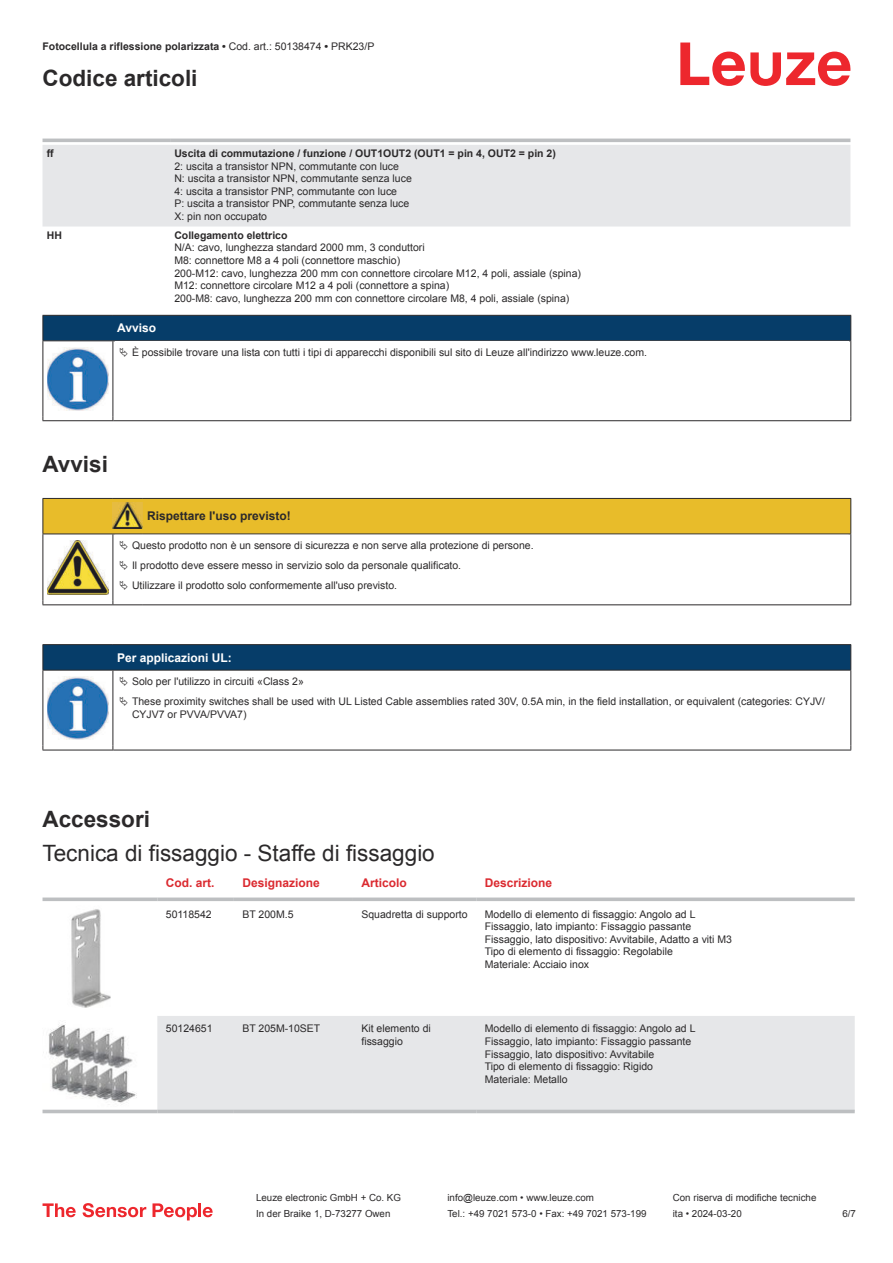
<style>
.page{position:relative;width:893px;height:1263px;background:#fff}
.page>*{position:absolute;margin:0;border:0;box-sizing:border-box;transform-origin:0 0}
.t1{font:22.5px "Arial";color:#2b292a}
.t2{font:700 22.5px "Arial";color:#2b292a}
.t3{font:700 12px "Arial";color:#db2a30}
.t4{font:700 12px "Arial";color:#fff}
.t5{font:700 12px "Arial";color:#2b292a}
.t6{font:10.5px/12.6px "Arial";color:#2b292a}
.t7{font:700 10.5px "Arial";color:#2b292a}
.t8{font:9.75px "Arial";color:#2b292a}
.s1{font-weight:400}
</style>
<div class="page">
<svg style="left:680px;top:43px;width:170px;height:43px"></svg>
<svg style="left:43px;top:138px;width:807px;height:1px"></svg>
<div style="left:43px;top:145px;width:807px;height:82px;background:#e6e7e9"></div>
<hr style="left:43px;top:139px;width:127px;height:3px;background:#bdbfc1">
<hr style="left:170px;top:139px;width:680px;height:3px;background:#bdbfc1">
<svg style="left:43px;top:1109px;width:812px;height:5px"></svg>
<div style="left:157px;top:1016px;width:698px;height:94px;background:#e6e7e9"></div>
<svg style="left:43px;top:897px;width:114px;height:4px"></svg>
<svg style="left:157px;top:897px;width:77px;height:4px"></svg>
<svg style="left:234px;top:897px;width:119px;height:4px"></svg>
<svg style="left:353px;top:897px;width:123px;height:4px"></svg>
<svg style="left:476px;top:897px;width:379px;height:4px;background:#c5c7c9"></svg>
<hr style="left:43px;top:1110px;width:114px;height:3px;background:#bdbfc1">
<hr style="left:157px;top:1110px;width:77px;height:3px;background:#bdbfc1">
<hr style="left:234px;top:1110px;width:119px;height:3px;background:#bdbfc1">
<hr style="left:353px;top:1110px;width:123px;height:3px;background:#bdbfc1">
<hr style="left:476px;top:1110px;width:379px;height:3px;background:#bdbfc1">
<img style="left:71px;top:909px;width:40px;height:99px">
<img style="left:48px;top:1022px;width:89px;height:81px">
<svg style="left:43px;top:1203px;width:33px;height:14px"></svg>
<svg style="left:83px;top:1203px;width:63px;height:14px"></svg>
<svg style="left:153px;top:1203px;width:44px;height:17px"></svg>
<hr style="left:198px;top:1203px;width:3px;height:14px;background:#ed272d">
<svg style="left:203px;top:1207px;width:10px;height:10px"></svg>
<div style="left:43px;top:315px;width:808px;height:26px;background:#063d69"></div>
<hr style="left:113px;top:340px;width:738px;height:1px;background:#2b292a">
<hr style="left:43px;top:341px;width:1px;height:75px;background:#2b292a">
<hr style="left:113px;top:341px;width:1px;height:75px;background:#2b292a">
<hr style="left:850px;top:341px;width:1px;height:75px;background:#2b292a">
<hr style="left:43px;top:420px;width:70px;height:1px;background:#2b292a">
<hr style="left:113px;top:420px;width:738px;height:1px;background:#2b292a">
<img style="left:47px;top:347px;width:61px;height:63px">
<hr style="left:43px;top:604px;width:70px;height:1px;background:#2b292a">
<hr style="left:113px;top:604px;width:30px;height:1px;background:#2b292a">
<hr style="left:143px;top:604px;width:708px;height:1px;background:#2b292a">
<svg style="left:44px;top:724px;width:806px;height:26px"></svg>
<hr style="left:43px;top:644px;width:70px;height:1px;background:#2b292a">
<hr style="left:113px;top:644px;width:738px;height:1px;background:#2b292a">
<hr style="left:43px;top:670px;width:1px;height:75px;background:#2b292a">
<hr style="left:113px;top:670px;width:1px;height:75px;background:#2b292a">
<hr style="left:850px;top:670px;width:1px;height:75px;background:#2b292a">
<hr style="left:43px;top:750px;width:70px;height:1px;background:#2b292a">
<hr style="left:113px;top:750px;width:738px;height:1px;background:#2b292a">
<img style="left:47px;top:724px;width:61px;height:15px">
<svg style="left:43px;top:498px;width:808px;height:106px"></svg>
<svg style="left:43px;top:645px;width:808px;height:79px"></svg>
<p class="t7" style="left:43px;top:43px;width:333px">Fotocellula a riflessione polarizzata • <span class="s1">Cod. art.: 50138474</span> • <span class="s1">PRK23/P</span></p>
<h1 class="t2" style="left:43px;top:70px;width:157px">Codice articoli</h1>
<p class="t7" style="left:47px;top:149px;width:8px">ff</p>
<p class="t7" style="left:174px;top:149px;width:383px">Uscita di commutazione / funzione / OUT1OUT2 (OUT1 = pin 4, OUT2 = pin 2)</p>
<p class="t6" style="left:174px;top:161px;width:239px">2: uscita a transistor NPN, commutante con luce N: uscita a transistor NPN, commutante senza luce 4: uscita a transistor PNP, commutante con luce<br>P: uscita a transistor PNP, commutante senza luce X: pin non occupato</p>
<p class="t7" style="left:47px;top:231px;width:17px">HH</p>
<p class="t7" style="left:174px;top:231px;width:115px">Collegamento elettrico</p>
<p class="t6" style="left:174px;top:242px;width:408px">N/A: cavo, lunghezza standard 2000 mm, 3 conduttori<br>M8: connettore M8 a 4 poli (connettore maschio)<br>200-M12: cavo, lunghezza 200 mm con connettore circolare M12, 4 poli, assiale (spina)<br>M12: connettore circolare M12 a 4 poli (connettore a spina)<br>200-M8: cavo, lunghezza 200 mm con connettore circolare M8, 4 poli, assiale (spina)</p>
<p class="t4" style="left:117px;top:323px;width:40px">Avviso</p>
<p class="t6" style="left:132px;top:347px;width:517px">È possibile trovare una lista con tutti i tipi di apparecchi disponibili sul sito di Leuze all'indirizzo www.leuze.com.</p>
<h1 class="t2" style="left:43px;top:456px;width:67px">Avvisi</h1>
<p class="t5" style="left:147px;top:512px;width:145px">Rispettare l'uso previsto!</p>
<p class="t6" style="left:132px;top:536px;width:403px;line-height:20.2px">Questo prodotto non è un sensore di sicurezza e non serve alla protezione di persone.<br>Il prodotto deve essere messo in servizio solo da personale qualificato.<br>Utilizzare il prodotto solo conformemente all'uso previsto.</p>
<p class="t4" style="left:117px;top:653px;width:116px">Per applicazioni UL:</p>
<p class="t6" style="left:132px;top:672px;width:695px;line-height:20.2px">Solo per l'utilizzo in circuiti «Class 2»<br>These proximity switches shall be used with UL Listed Cable assemblies rated 30V, 0.5A min, in the field installation, or equivalent (categories: CYJV/</p>
<p class="t6" style="left:132px;top:709px;width:116px">CYJV7 or PVVA/PVVA7)</p>
<h1 class="t2" style="left:43px;top:810px;width:109px">Accessori</h1>
<h1 class="t1" style="left:43px;top:844px;width:394px">Tecnica di fissaggio - Staffe di fissaggio</h1>
<p class="t3" style="left:166px;top:878px;width:50px">Cod. art.</p>
<p class="t3" style="left:242px;top:878px;width:79px">Designazione</p>
<p class="t3" style="left:361px;top:878px;width:47px">Articolo</p>
<p class="t3" style="left:485px;top:878px;width:69px">Descrizione</p>
<p class="t6" style="left:166px;top:908px;width:47px">50118542</p>
<p class="t6" style="left:242px;top:908px;width:53px">BT 200M.5</p>
<p class="t6" style="left:361px;top:908px;width:108px">Squadretta di supporto</p>
<p class="t6" style="left:485px;top:908px;width:249px">Modello di elemento di fissaggio: Angolo ad L Fissaggio, lato impianto: Fissaggio passante Fissaggio, lato dispositivo: Avvitabile, Adatto a viti M3<br>Tipo di elemento di fissaggio: Regolabile<br>Materiale: Acciaio inox</p>
<p class="t6" style="left:166px;top:1023px;width:48px">50124651</p>
<p class="t6" style="left:242px;top:1023px;width:80px">BT 205M-10SET</p>
<p class="t6" style="left:361px;top:1023px;width:71px">Kit elemento di fissaggio</p>
<p class="t6" style="left:485px;top:1023px;width:212px">Modello di elemento di fissaggio: Angolo ad L Fissaggio, lato impianto: Fissaggio passante Fissaggio, lato dispositivo: Avvitabile<br>Tipo di elemento di fissaggio: Rigido Materiale: Metallo</p>
<p class="t8" style="left:256px;top:1194px;width:146px">Leuze electronic GmbH + Co. KG</p>
<p class="t8" style="left:447px;top:1194px;width:148px">info@leuze.com • www.leuze.com</p>
<p class="t8" style="left:673px;top:1194px;width:145px">Con riserva di modifiche tecniche</p>
<p class="t8" style="left:256px;top:1210px;width:136px">In der Braike 1, D-73277 Owen</p>
<p class="t8" style="left:447px;top:1210px;width:201px">Tel.: +49 7021 573-0 • Fax: +49 7021 573-199</p>
<p class="t8" style="left:673px;top:1210px;width:70px">ita • 2024-03-20</p>
<p class="t8" style="left:842px;top:1210px;width:15px">6 /7</p>
</div>
